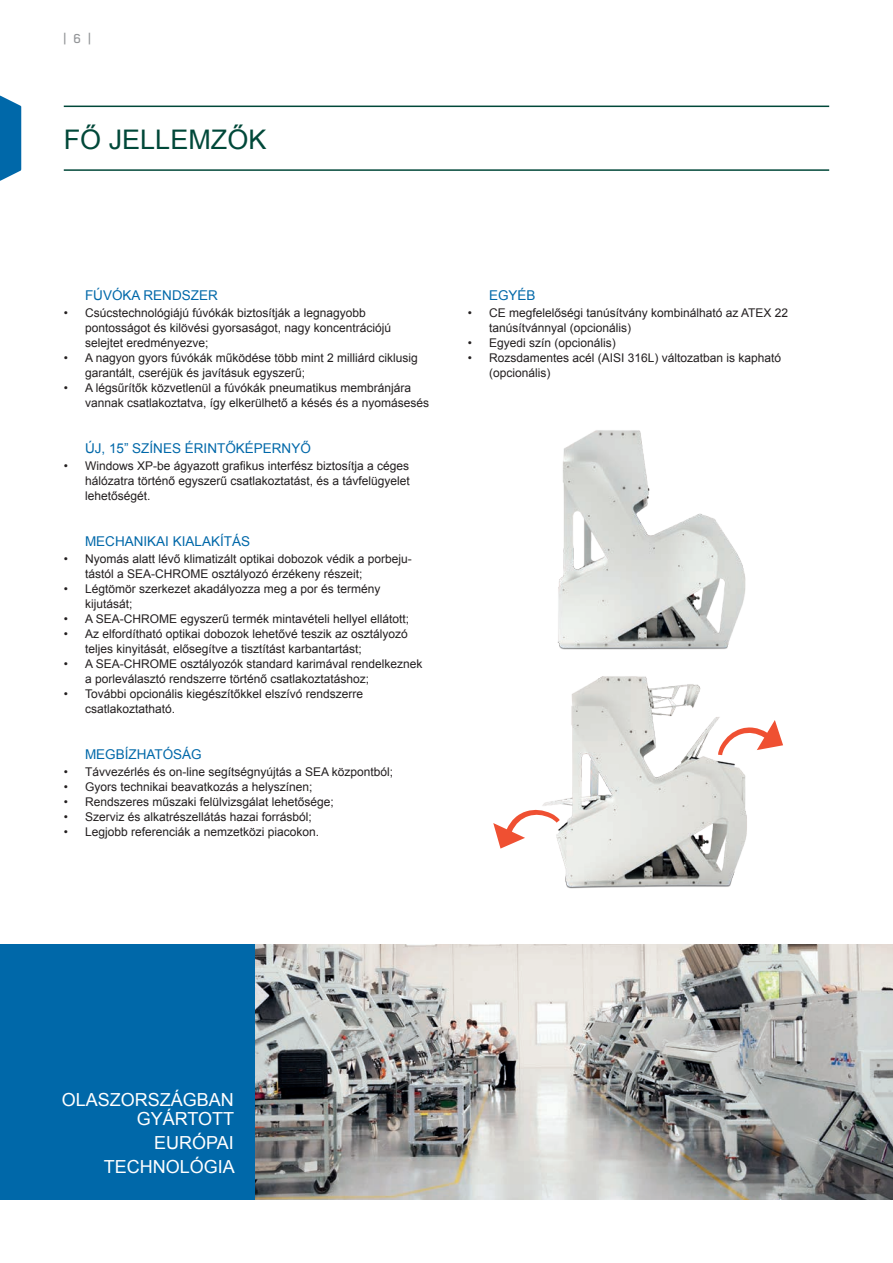
<style>
.page{position:relative;width:893px;height:1263px;background:#fff}
.page>*{position:absolute;margin:0;border:0;box-sizing:border-box;transform-origin:0 0}
.ARIAL_CB_Head_20_20{font:27px "Arial";color:#004839}
.ARIAL_CB_Head_13_13{font:18px/19.5px "Arial";color:#fff;text-align:right}
.t1{font:500 15px "Blender";color:#939598}
.ARIAL_CB_Head_10_10{font:13.5px "Arial";color:#0068a9}
.ARIAL_CB_Text_8_5_11{font:12px/15px "Arial";color:#231f20}
</style>
<div class="page">
<div style="left:0;top:944px;width:255px;height:255px;background:#0068a9"></div>
<hr style="left:64px;top:106px;width:765px;height:1px;background:#004839">
<svg style="left:0;top:96px;width:21px;height:85px;background:#1e79b3"></svg>
<hr style="left:64px;top:169px;width:765px;height:2px;background:#004839">
<img style="left:255px;top:944px;width:638px;height:255px">
<img style="left:557px;top:430px;width:189px;height:220px">
<img style="left:542px;top:676px;width:205px;height:213px">
<svg style="left:718px;top:720px;width:65px;height:35px"></svg>
<svg style="left:493px;top:809px;width:67px;height:39px"></svg>
<p class="t1" style="left:64px;top:30px;width:29px">| 6 |</p>
<p class="ARIAL_CB_Head_20_20" style="left:64px;top:122px;width:204px">FŐ JELLEMZŐK</p>
<p class="ARIAL_CB_Head_10_10" style="left:85px;top:286px;width:134px">FÚVÓKA RENDSZER</p>
<p class="ARIAL_CB_Text_8_5_11" style="left:85px;top:305px;width:308px;text-indent:-21px">• Csúcstechnológiájú fúvókák biztosítják a legnagyobb pontosságot és kilövési gyorsaságot, nagy koncentrációjú selejtet eredményezve;</p>
<p class="ARIAL_CB_Text_8_5_11" style="left:85px;top:350px;width:334px;text-indent:-21px">• A nagyon gyors fúvókák működése több mint 2 milliárd ciklusig garantált, cseréjük és javításuk egyszerű;</p>
<p class="ARIAL_CB_Text_8_5_11" style="left:85px;top:380px;width:346px;text-indent:-21px">• A légsűrítők közvetlenül a fúvókák pneumatikus membránjára vannak csatlakoztatva, így elkerülhető a késés és a nyomásesés</p>
<p class="ARIAL_CB_Head_10_10" style="left:85px;top:439px;width:227px">ÚJ, 15” SZÍNES ÉRINTŐKÉPERNYŐ</p>
<p class="ARIAL_CB_Text_8_5_11" style="left:85px;top:458px;width:326px;text-align:justify;text-indent:-21px">• Windows XP-be ágyazott grafikus interfész biztosítja a céges hálózatra történő egyszerű csatlakoztatást, és a távfelügyelet lehetőségét.</p>
<p class="ARIAL_CB_Head_10_10" style="left:85px;top:532px;width:167px">MECHANIKAI KIALAKÍTÁS</p>
<p class="ARIAL_CB_Text_8_5_11" style="left:85px;top:551px;width:328px;text-indent:-21px">• Nyomás alatt lévő klimatizált optikai dobozok védik a porbeju&shy;tástól a SEA-CHROME osztályozó érzékeny részeit;</p>
<p class="ARIAL_CB_Text_8_5_11" style="left:85px;top:581px;width:297px;text-indent:-21px">• Légtömör szerkezet akadályozza meg a por és termény kijutását;</p>
<p class="ARIAL_CB_Text_8_5_11" style="left:64px;top:611px;width:347px">• A SEA-CHROME egyszerű termék mintavételi hellyel ellátott;</p>
<p class="ARIAL_CB_Text_8_5_11" style="left:85px;top:626px;width:324px;text-indent:-21px">• Az elfordítható optikai dobozok lehetővé teszik az osztályozó teljes kinyitását, elősegítve a tisztítást karbantartást;</p>
<p class="ARIAL_CB_Text_8_5_11" style="left:85px;top:656px;width:339px;text-indent:-21px">• A SEA-CHROME osztályozók standard karimával rendelkeznek a porleválasztó rendszerre történő csatlakoztatáshoz;</p>
<p class="ARIAL_CB_Text_8_5_11" style="left:85px;top:686px;width:280px;text-indent:-21px">• További opcionális kiegészítőkkel elszívó rendszerre csatlakoztatható.</p>
<p class="ARIAL_CB_Head_10_10" style="left:85px;top:745px;width:118px">MEGBÍZHATÓSÁG</p>
<p class="ARIAL_CB_Text_8_5_11" style="left:64px;top:764px;width:331px">• Távvezérlés és on-line segítségnyújtás a SEA központból;</p>
<p class="ARIAL_CB_Text_8_5_11" style="left:64px;top:779px;width:250px">• Gyors technikai beavatkozás a helyszínen;</p>
<p class="ARIAL_CB_Text_8_5_11" style="left:64px;top:794px;width:272px">• Rendszeres műszaki felülvizsgálat lehetősége;</p>
<p class="ARIAL_CB_Text_8_5_11" style="left:64px;top:809px;width:250px">• Szerviz és alkatrészellátás hazai forrásból;</p>
<p class="ARIAL_CB_Text_8_5_11" style="left:64px;top:824px;width:257px">• Legjobb referenciák a nemzetközi piacokon.</p>
<p class="ARIAL_CB_Head_10_10" style="left:489px;top:286px;width:48px">EGYÉB</p>
<p class="ARIAL_CB_Text_8_5_11" style="left:489px;top:305px;width:301px;text-indent:-21px">• CE megfelelőségi tanúsítvány kombinálható az ATEX 22 tanúsítvánnyal (opcionális)</p>
<p class="ARIAL_CB_Text_8_5_11" style="left:468px;top:335px;width:149px">• Egyedi szín (opcionális)</p>
<p class="ARIAL_CB_Text_8_5_11" style="left:489px;top:350px;width:294px;text-indent:-21px">• Rozsdamentes acél (AISI 316L) változatban is kapható (opcionális)</p>
<p class="ARIAL_CB_Head_13_13" style="left:62px;top:1090px;width:174px">OLASZORSZÁGBAN<br>GYÁRTOTT</p>
<p class="ARIAL_CB_Head_13_13" style="left:154px;top:1133px;width:81px">EURÓPAI</p>
<p class="ARIAL_CB_Head_13_13" style="left:104px;top:1157px;width:133px">TECHNOLÓGIA</p>
</div>
